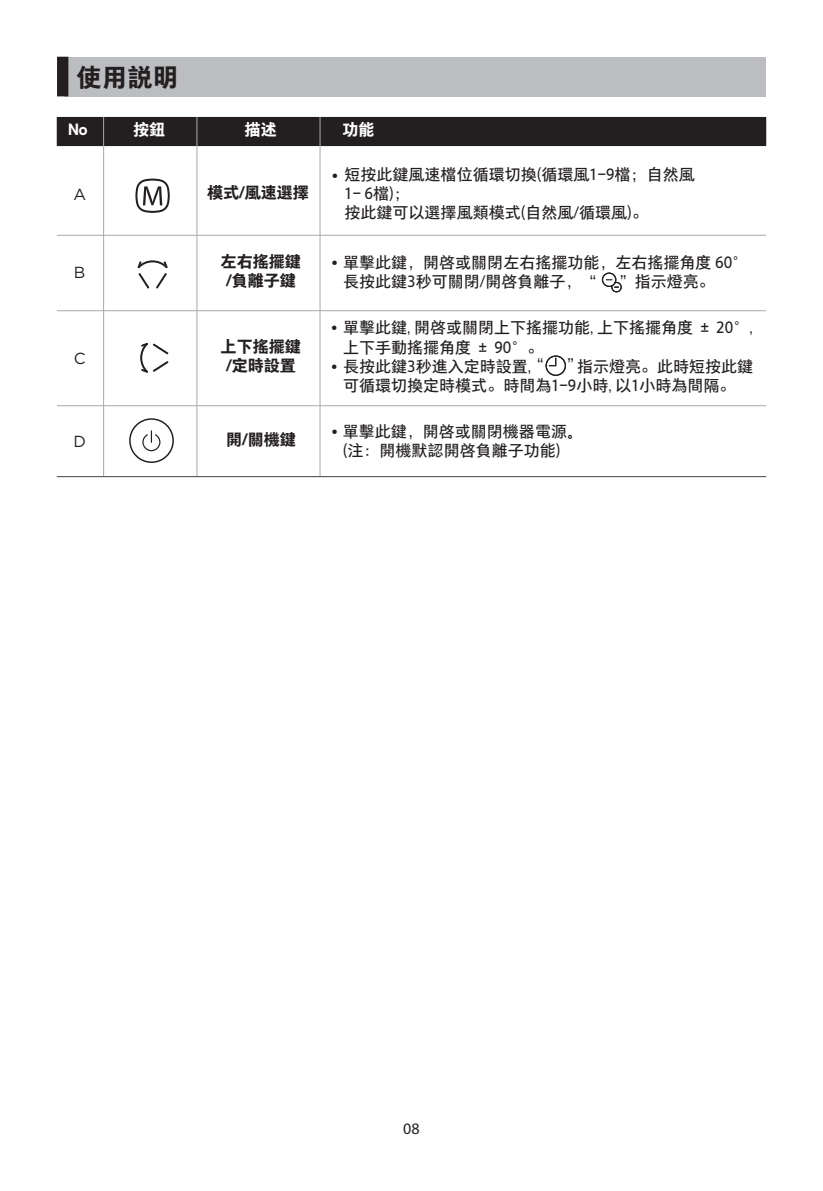
<style>
.page{position:relative;width:823px;height:1191px;background:#fff}
.page>*{position:absolute;margin:0;border:0;box-sizing:border-box;transform-origin:0 0}
.t1{font:25px "FZYOUHK 513 B GBK1 0";color:#231f20}
.t2{font:16px/19.2px "FZYOUHK 509 R GBK1 0";color:#231f20}
.t3{font:16px/19.2px "FZYOUHK 513 B GBK1 0";color:#231f20;text-align:center}
.t4{font:16px "FZYOUHK 513 B GBK1 0";color:#fff}
.t5{font:16px "Gotham";color:#231f20}
.t6{font:16px "Myriad Pro";color:#231f20}
.s1{font-family:"Microsoft Ya Hei"}
.s2{font-family:"FZLTHK GBK1 0"}
</style>
<div class="page">
<hr style="left:57px;top:310px;width:708px;height:1px;background:#a8a9ad">
<hr style="left:57px;top:405px;width:708px;height:1px;background:#a8a9ad">
<div style="left:57px;top:117px;width:708px;height:29px;background:#231f20"></div>
<hr style="left:196px;top:117px;width:1px;height:359px;background:#a8a9ad">
<hr style="left:319px;top:117px;width:1px;height:359px;background:#a8a9ad">
<hr style="left:103px;top:117px;width:1px;height:359px;background:#a8a9ad">
<hr style="left:57px;top:235px;width:708px;height:1px;background:#a8a9ad">
<hr style="left:57px;top:476px;width:708px;height:1px;background:#57585a">
<svg style="left:601px;top:272px;width:20px;height:20px"></svg>
<svg style="left:545px;top:355px;width:20px;height:21px"></svg>
<div style="left:65px;top:57px;width:700px;height:39px;background:#bcbdc0"></div>
<div style="left:57px;top:57px;width:11px;height:39px;background:#231f20"></div>
<svg style="left:135px;top:179px;width:35px;height:34px"></svg>
<svg style="left:140px;top:343px;width:28px;height:30px"></svg>
<svg style="left:138px;top:260px;width:29px;height:29px"></svg>
<svg style="left:129px;top:418px;width:45px;height:45px"></svg>
<h1 class="t1" style="left:76px;top:64px;width:103px">使用説明</h1>
<p class="t4" style="left:68px;top:121px;width:21px">No</p>
<p class="t4" style="left:133px;top:120px;width:33px">按鈕</p>
<p class="t4" style="left:244px;top:120px;width:33px">描述</p>
<p class="t4" style="left:342px;top:120px;width:33px">功能</p>
<p class="t5" style="left:73px;top:185px;width:14px">A</p>
<p class="t3" style="left:207px;top:183px;width:103px">模式/風速選擇</p>
<p class="t5" style="left:74px;top:264px;width:13px">B</p>
<p class="t5" style="left:74px;top:349px;width:13px">C</p>
<p class="t3" style="left:220px;top:252px;width:81px">左右搖擺鍵/負離子鍵</p>
<p class="t3" style="left:220px;top:337px;width:82px">上下搖擺鍵/定時設置</p>
<p class="t5" style="left:73px;top:432px;width:14px">D</p>
<p class="t3" style="left:226px;top:430px;width:71px">開/關機鍵</p>
<p class="t2" style="left:344px;top:165px;width:351px;text-indent:-13px"><span class="s1">•</span> 短按此鍵風速檔位循環切換(循環風1-9檔；自然風<br>1- 6檔)；<br>按此鍵可以選擇風類模式(自然風/循環風)。</p>
<p class="t2" style="left:343px;top:253px;width:406px;text-indent:-12px"><span class="s1">•</span> 單擊此鍵，開啓或關閉左右搖擺功能，左右搖擺角度 60°長按此鍵3秒可關閉/開啓負離子，“</p>
<p class="t2" style="left:618px;top:273px;width:97px">”指示燈亮。</p>
<p class="t2" style="left:343px;top:319px;width:411px;text-indent:-12px"><span class="s1">•</span> 單擊此鍵, 開啓或關閉上下搖擺功能, 上下搖擺角度 ± 20°,上下手動搖擺角度 ± 90°。</p>
<p class="t2" style="left:331px;top:357px;width:202px"><span class="s1">•</span> 長按此鍵3秒進入定時設置,</p>
<p class="t2" style="left:576px;top:357px;width:177px">指示燈亮。此時短按此鍵</p>
<p class="t2" style="left:343px;top:354px;width:393px;line-height:21.2px;text-indent:223px">”<br>可循環切換定時模式。時間為1-9小時, 以1小時為間隔。</p>
<p class="t2" style="left:342px;top:422px;width:241px;text-indent:-11px"><span class="s1">•</span> 單擊此鍵，開啓或關閉機器電源<span class="s2">。</span>(注：開機默認開啓負離子功能)</p>
<p class="t2" style="left:528px;top:355px;width:17px">“</p>
<p class="t6" style="left:403px;top:1119px;width:18px">08</p>
</div>
